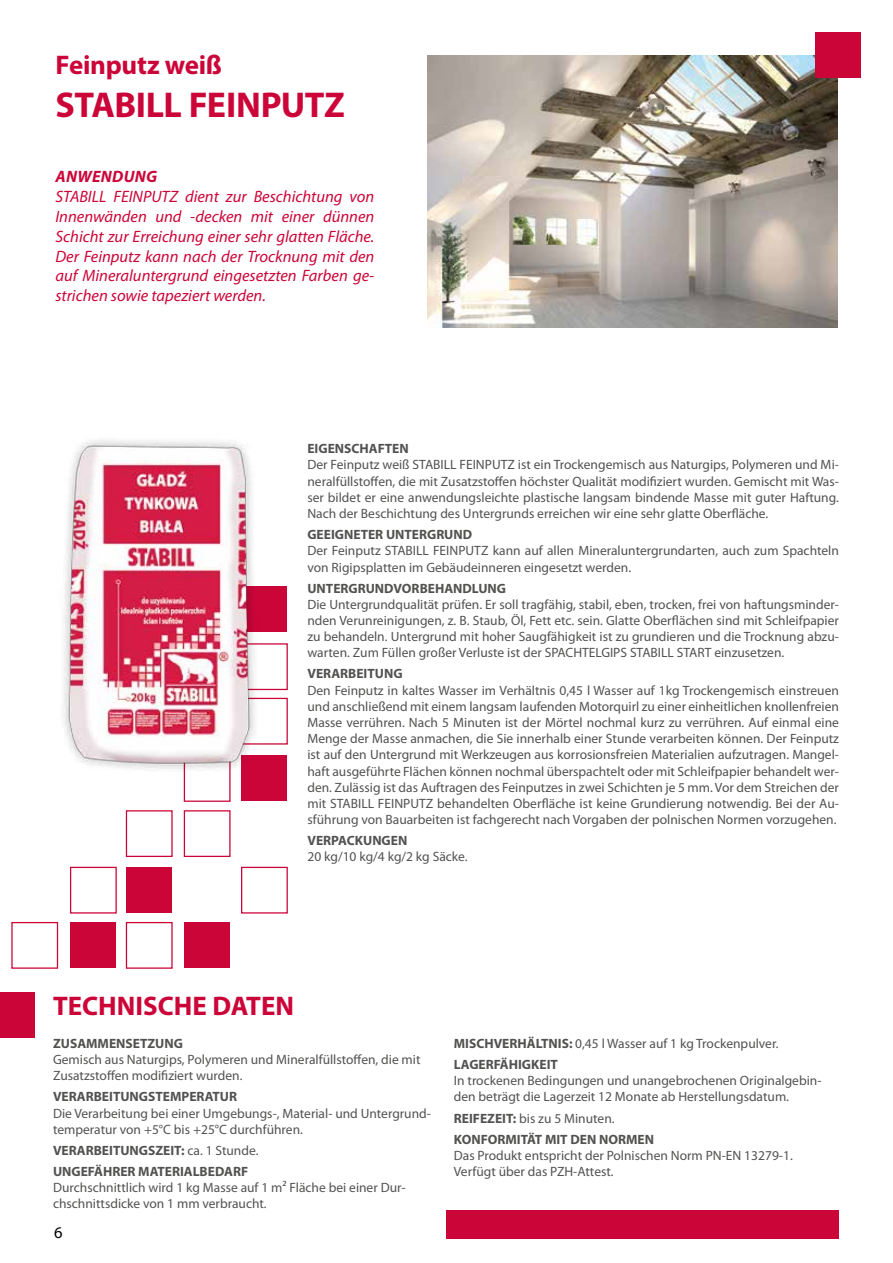
<style>
.page{position:relative;width:893px;height:1263px;background:#fff}
.page>*{position:absolute;margin:0;border:0;box-sizing:border-box;transform-origin:0 0}
.t1{font:700 36px "Myriad Pro";letter-spacing:-.015em;color:#cc0539}
.t2{font:700 27px "Myriad Pro";color:#cc0539}
.t3{font:italic 16.5px/19.8px "Myriad Pro";color:#cc0539;text-align:justify}
.t4{font:italic 700 16.5px "Myriad Pro";letter-spacing:.02em;color:#cc0539}
.t5{font:16.5px "Myriad Pro";color:#000}
.t6{font:13.5px/16.2px "Myriad Pro";color:#525251}
.t7{font:700 13.5px/21px "Myriad Pro";color:#525251}
.s1{font-weight:400}
.s2{font-weight:700}
</style>
<div class="page">
<img style="left:428px;top:55px;width:410px;height:272px">
<div style="left:70px;top:867px;width:47px;height:46px;background:#fff;border:1px solid #cc0539"></div>
<div style="left:71px;top:922px;width:45px;height:46px;background:#cc0539"></div>
<div style="left:11px;top:922px;width:47px;height:47px;background:#fff;border:1px solid #cc0539"></div>
<div style="left:126px;top:867px;width:46px;height:46px;background:#cc0539"></div>
<div style="left:126px;top:810px;width:47px;height:47px;background:#fff;border:1px solid #cc0539"></div>
<div style="left:126px;top:922px;width:47px;height:47px;background:#fff;border:1px solid #cc0539"></div>
<div style="left:184px;top:922px;width:46px;height:46px;background:#cc0539"></div>
<div style="left:184px;top:810px;width:47px;height:47px;background:#fff;border:1px solid #cc0539"></div>
<div style="left:184px;top:755px;width:47px;height:47px;background:#fff;border:1px solid #cc0539"></div>
<div style="left:242px;top:756px;width:45px;height:45px;background:#cc0539"></div>
<div style="left:242px;top:587px;width:45px;height:45px;background:#cc0539"></div>
<div style="left:241px;top:643px;width:47px;height:47px;background:#fff;border:1px solid #cc0539"></div>
<div style="left:241px;top:698px;width:47px;height:47px;background:#fff;border:1px solid #cc0539"></div>
<div style="left:241px;top:867px;width:47px;height:46px;background:#fff;border:1px solid #cc0539"></div>
<div style="left:446px;top:1210px;width:393px;height:29px;background:#cc0539"></div>
<div style="left:0;top:992px;width:34px;height:46px;background:#cc0539"></div>
<div style="left:815px;top:33px;width:45px;height:45px;background:#cc0539"></div>
<img style="left:63px;top:440px;width:219px;height:338px">
<h2 class="t2" style="left:55px;top:48px;width:168px">Feinputz weiß</h2>
<h1 class="t1" style="left:55px;top:82px;width:291px">STABILL FEINPUTZ</h1>
<p class="t4" style="left:56px;top:166px;width:103px">ANWENDUNG</p>
<p class="t3" style="left:55px;top:187px;width:320px">STABILL FEINPUTZ dient zur Beschichtung von Innenwänden und -decken mit einer dünnen Schicht zur Erreichung einer sehr glatten Fläche.<br>Der Feinputz kann nach der Trocknung mit den auf Mineraluntergrund eingesetzten Farben ge&shy;strichen sowie tapeziert werden.</p>
<p class="t7" style="left:307px;top:438px;width:103px">EIGENSCHAFTEN</p>
<p class="t6" style="left:307px;top:457px;width:533px;text-align:justify">Der Feinputz weiß STABILL FEINPUTZ ist ein Trockengemisch aus Naturgips, Polymeren und Mi&shy;neralfüllstoffen, die mit Zusatzstoffen höchster Qualität modifiziert wurden. Gemischt mit Was&shy;ser bildet er eine anwendungsleichte plastische langsam bindende Masse mit guter Haftung.<br>Nach der Beschichtung des Untergrunds erreichen wir eine sehr glatte Oberfläche.</p>
<p class="t7" style="left:307px;top:524px;width:166px">GEEIGNETER UNTERGRUND</p>
<p class="t6" style="left:307px;top:542px;width:533px">Der Feinputz STABILL FEINPUTZ kann auf allen Mineraluntergrundarten, auch zum Spachteln von Rigipsplatten im Gebäudeinneren eingesetzt werden.</p>
<p class="t7" style="left:307px;top:577px;width:200px">UNTERGRUNDVORBEHANDLUNG</p>
<p class="t6" style="left:307px;top:596px;width:533px;text-align:justify">Die Untergrundqualität prüfen. Er soll tragfähig, stabil, eben, trocken, frei von haftungsminder&shy;nden Verunreinigungen, z. B. Staub, Öl, Fett etc. sein. Glatte Oberflächen sind mit Schleifpapier zu behandeln. Untergrund mit hoher Saugfähigkeit ist zu grundieren und die Trocknung abzu&shy;warten. Zum Füllen großer Verluste ist der SPACHTELGIPS STABILL START einzusetzen.</p>
<p class="t7" style="left:307px;top:663px;width:97px">VERARBEITUNG</p>
<p class="t6" style="left:307px;top:682px;width:533px;text-align:justify">Den Feinputz in kaltes Wasser im Verhältnis 0,45 l Wasser auf 1kg Trockengemisch einstreuen und anschließend mit einem langsam laufenden Motorquirl zu einer einheitlichen knollenfreien Masse verrühren. Nach 5 Minuten ist der Mörtel nochmal kurz zu verrühren. Auf einmal eine Menge der Masse anmachen, die Sie innerhalb einer Stunde verarbeiten können. Der Feinputz ist auf den Untergrund mit Werkzeugen aus korrosionsfreien Materialien aufzutragen. Mangel&shy;haft ausgeführte Flächen können nochmal überspachtelt oder mit Schleifpapier behandelt wer&shy;den. Zulässig ist das Auftragen des Feinputzes in zwei Schichten je 5 mm. Vor dem Streichen der mit STABILL FEINPUTZ behandelten Oberfläche ist keine Grundierung notwendig. Bei der Au&shy;sführung von Bauarbeiten ist fachgerecht nach Vorgaben der polnischen Normen vorzugehen.</p>
<p class="t7" style="left:307px;top:830px;width:101px">VERPACKUNGEN</p>
<p class="t6" style="left:307px;top:848px;width:162px">20 kg/10 kg/4 kg/2 kg Säcke.</p>
<h2 class="t2" style="left:53px;top:988px;width:242px">TECHNISCHE DATEN</h2>
<p class="t7" style="left:53px;top:1032px;width:131px">ZUSAMMENSETZUNG</p>
<p class="t6" style="left:53px;top:1051px;width:369px">Gemisch aus Naturgips, Polymeren und Mineralfüllstoffen, die mit<br>Zusatzstoffen modifiziert wurden.</p>
<p class="t7" style="left:53px;top:1086px;width:185px">VERARBEITUNGSTEMPERATUR</p>
<p class="t6" style="left:53px;top:1105px;width:379px">Die Verarbeitung bei einer Umgebungs-, Material- und Untergrund&shy;temperatur von +5°C bis +25°C durchführen.</p>
<p class="t7" style="left:53px;top:1139px;width:207px">VERARBEITUNGSZEIT: <span class="s1">ca. 1 Stunde.<br></span>UNGEFÄHRER MATERIALBEDARF</p>
<p class="t6" style="left:53px;top:1179px;width:354px">Durchschnittlich wird 1 kg Masse auf 1 m² Fläche bei einer Dur&shy;chschnittsdicke von 1 mm verbraucht.</p>
<p class="t5" style="left:54px;top:1222px;width:10px">6</p>
<p class="t6" style="left:454px;top:1033px;width:326px;line-height:21px"><span class="s2">MISCHVERHÄLTNIS:</span> 0,45 l Wasser auf 1 kg Trockenpulver.<br><span class="s2">LAGERFÄHIGKEIT</span></p>
<p class="t6" style="left:454px;top:1072px;width:369px">In trockenen Bedingungen und unangebrochenen Originalgebin&shy;den beträgt die Lagerzeit 12 Monate ab Herstellungsdatum.</p>
<p class="t7" style="left:454px;top:1107px;width:202px">REIFEZEIT: <span class="s1">bis zu 5 Minuten.<br></span>KONFORMITÄT MIT DEN NORMEN</p>
<p class="t6" style="left:454px;top:1147px;width:340px">Das Produkt entspricht der Polnischen Norm PN-EN 13279-1.<br>Verfügt über das PZH-Attest.</p>
</div>
